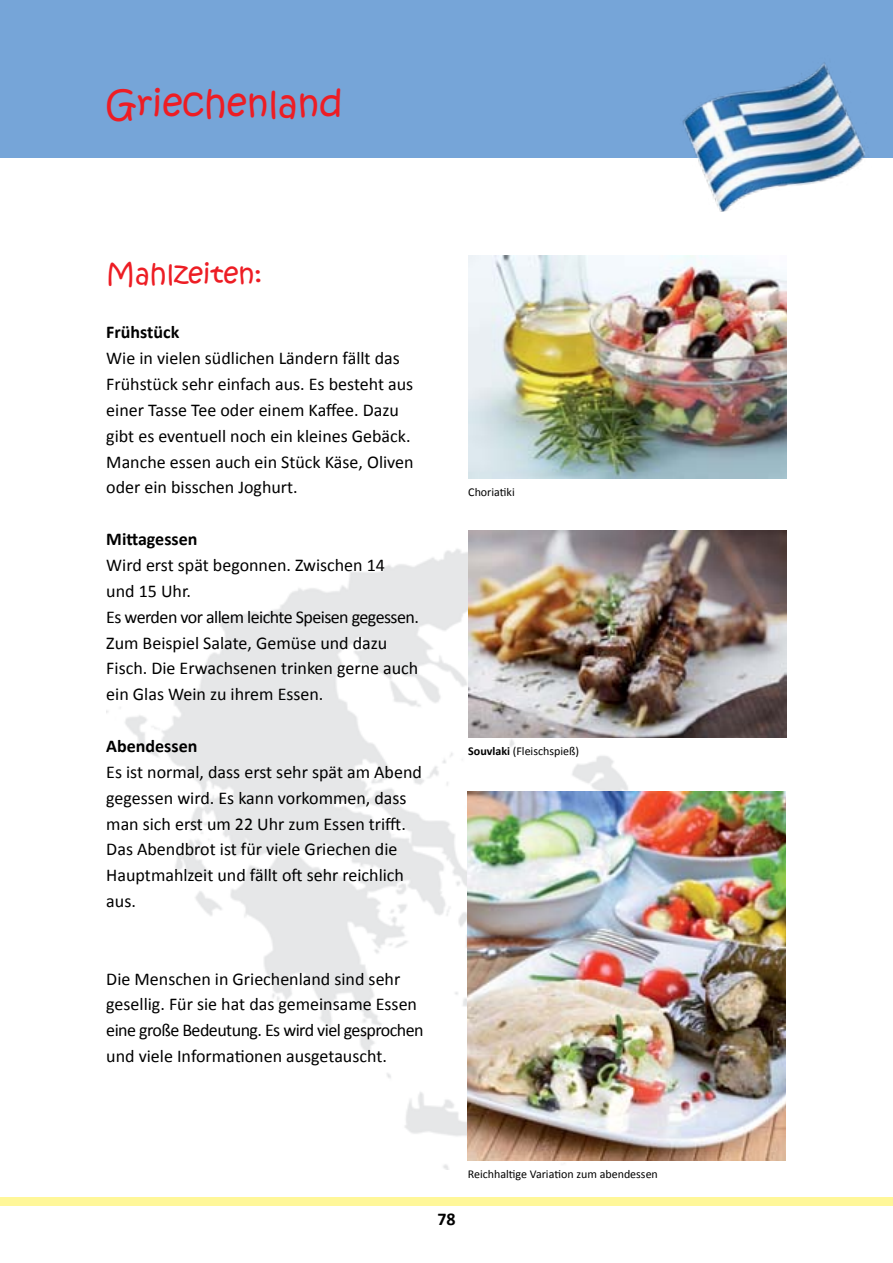
<style>
.page{position:relative;width:893px;height:1263px;background:#fff}
.page>*{position:absolute;margin:0;border:0;box-sizing:border-box;transform-origin:0 0}
.t1{font:36px "Kristen ITC";color:#ed1d24}
.t2{font:27px "Kristen ITC";color:#ed1d24}
.t3{font:18px/25.8px "Calibri";color:#000}
.t4{font:700 18px "Calibri";color:#000}
.t5{font:12px "Calibri";color:#000}
.s1{font-weight:700}
</style>
<div class="page">
<img style="left:106px;top:549px;width:638px;height:620px">
<div style="left:0;top:0;width:893px;height:157px;background:#76a5d8"></div>
<img style="left:667px;top:62px;width:226px;height:150px">
<div style="left:0;top:1197px;width:893px;height:8px;background:#fff799"></div>
<img style="left:468px;top:530px;width:319px;height:207px">
<img style="left:467px;top:791px;width:319px;height:370px">
<img style="left:468px;top:255px;width:319px;height:224px">
<h1 class="t1" style="left:106px;top:80px;width:238px">Griechenland</h1>
<h2 class="t2" style="left:106px;top:257px;width:158px">Mahlzeiten:</h2>
<p class="t4" style="left:106px;top:321px;width:75px">Frühstück</p>
<p class="t3" style="left:106px;top:345px;width:309px">Wie in vielen südlichen Ländern fällt das Frühstück sehr einfach aus. Es besteht aus einer Tasse Tee oder einem Kaffee. Dazu gibt es eventuell noch ein kleines Gebäck.<br>Manche essen auch ein Stück Käse, Oliven oder ein bisschen Joghurt.</p>
<p class="t4" style="left:106px;top:528px;width:93px">Mittagessen</p>
<p class="t3" style="left:106px;top:552px;width:314px">Wird erst spät begonnen. Zwischen 14<br>und 15 Uhr.<br>Es werden vor allem leichte Speisen gegessen.<br>Zum Beispiel Salate, Gemüse und dazu Fisch. Die Erwachsenen trinken gerne auch ein Glas Wein zu ihrem Essen.</p>
<p class="t4" style="left:106px;top:734px;width:93px">Abendessen</p>
<p class="t3" style="left:106px;top:759px;width:317px">Es ist normal, dass erst sehr spät am Abend gegessen wird. Es kann vorkommen, dass man sich erst um 22 Uhr zum Essen trifft.<br>Das Abendbrot ist für viele Griechen die Hauptmahlzeit und fällt oft sehr reichlich aus.</p>
<p class="t3" style="left:106px;top:966px;width:319px">Die Menschen in Griechenland sind sehr gesellig. Für sie hat das gemeinsame Essen eine große Bedeutung. Es wird viel gesprochen und viele Informationen ausgetauscht.</p>
<p class="t5" style="left:468px;top:484px;width:48px">Choriatiki</p>
<p class="t5" style="left:468px;top:744px;width:112px"><span class="s1">Souvlaki</span> (Fleischspieß)</p>
<p class="t4" style="left:437px;top:1208px;width:20px">78</p>
<p class="t5" style="left:468px;top:1166px;width:192px">Reichhaltige Variation zum abendessen</p>
</div>
